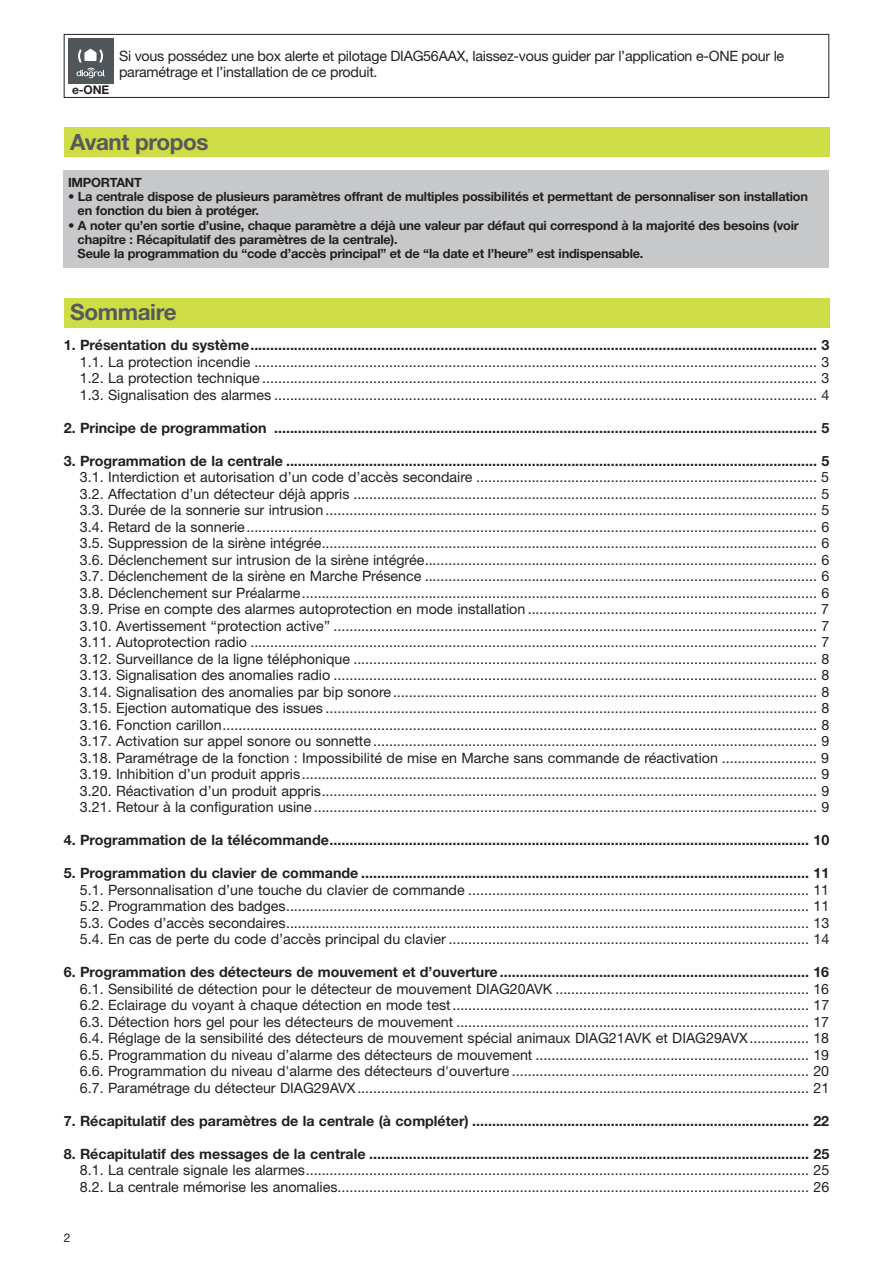
<style>
.page{position:relative;width:893px;height:1263px;background:#fff}
.page>*{position:absolute;margin:0;border:0;box-sizing:border-box;transform-origin:0 0}
.t1{font:700 22.5px "+JTPNEE Helvetica Neue LT Com";letter-spacing:-.015em;color:#58595b}
.t2{font:14.25px/16.5px "+DLZKZP Helvetica Neue LT Com";color:#231f20;text-align:justify}
.t3{font:700 14.25px "+JTPNEE Helvetica Neue LT Com";color:#231f20}
.t4{font:700 12.75px/14.2px "+JTPNEE Helvetica Neue LT Com";letter-spacing:-.015em;color:#231f20}
.t5{font:700 12px "+JTPNEE Helvetica Neue LT Com";color:#231f20}
.t6{font:12px "+DLZKZP Helvetica Neue LT Com";color:#231f20}
</style>
<div class="page">
<div style="left:64px;top:128px;width:765px;height:29px;background:#cedd45"></div>
<div style="left:64px;top:298px;width:765px;height:29px;background:#cedd45"></div>
<div style="left:64px;top:170px;width:765px;height:98px;background:#c7c8ca"></div>
<div style="left:64px;top:34px;width:765px;height:64px;border:1px solid #231f20"></div>
<div style="left:68px;top:38px;width:45px;height:45px;background:#51565a"></div>
<svg style="left:76px;top:48px;width:29px;height:30px"></svg>
<p class="t5" style="left:72px;top:85px;width:38px">e-ONE</p>
<p class="t2" style="left:119px;top:47px;width:667px">Si vous possédez une box alerte et pilotage DIAG56AAX, laissez-vous guider par l’application e-ONE pour le paramétrage et l’installation de ce produit.</p>
<h1 class="t1" style="left:70px;top:133px;width:140px">Avant propos</h1>
<p class="t4" style="left:68px;top:176px;width:75px">IMPORTANT</p>
<p class="t4" style="left:78px;top:191px;width:732px;text-indent:-10px">• La centrale dispose de plusieurs paramètres offrant de multiples possibilités et permettant de personnaliser son installation en fonction du bien à protéger.</p>
<p class="t4" style="left:78px;top:219px;width:723px;text-indent:-10px">• A noter qu’en sortie d’usine, chaque paramètre a déjà une valeur par défaut qui correspond à la majorité des besoins (voir chapitre : Récapitulatif des paramètres de la centrale).<br>Seule la programmation du “code d’accès principal” et de “la date et l’heure” est indispensable.</p>
<h1 class="t1" style="left:70px;top:303px;width:108px">Sommaire</h1>
<p class="t3" style="left:64px;top:340px;width:767px">1. Présentation du système............................................................................................................................................... 3</p>
<p class="t2" style="left:80px;top:354px;width:751px">1.1. La protection incendie .............................................................................................................................................. 3<br>1.2. La protection technique ............................................................................................................................................ 3<br>1.3. Signalisation des alarmes ......................................................................................................................................... 4</p>
<p class="t3" style="left:64px;top:422px;width:767px">2. Principe de programmation ......................................................................................................................................... 5</p>
<p class="t3" style="left:64px;top:455px;width:767px">3. Programmation de la centrale ...................................................................................................................................... 5</p>
<p class="t2" style="left:80px;top:469px;width:751px">3.1. Interdiction et autorisation d’un code d’accès secondaire ...................................................................................... 5<br>3.2. Affectation d’un détecteur déjà appris ..................................................................................................................... 5<br>3.3. Durée de la sonnerie sur intrusion ............................................................................................................................ 5<br>3.4. Retard de la sonnerie................................................................................................................................................ 6<br>3.5. Suppression de la sirène intégrée............................................................................................................................. 6<br>3.6. Déclenchement sur intrusion de la sirène intégrée................................................................................................... 6<br>3.7. Déclenchement de la sirène en Marche Présence ................................................................................................... 6<br>3.8. Déclenchement sur Préalarme.................................................................................................................................. 6<br>3.9. Prise en compte des alarmes autoprotection en mode installation ......................................................................... 7<br>3.10. Avertissement ‘‘protection active’’ .......................................................................................................................... 7<br>3.11. Autoprotection radio ............................................................................................................................................... 7<br>3.12. Surveillance de la ligne téléphonique ..................................................................................................................... 8<br>3.13. Signalisation des anomalies radio .......................................................................................................................... 8<br>3.14. Signalisation des anomalies par bip sonore........................................................................................................... 8<br>3.15. Ejection automatique des issues ............................................................................................................................ 8<br>3.16. Fonction carillon...................................................................................................................................................... 8<br>3.17. Activation sur appel sonore ou sonnette ................................................................................................................ 9<br>3.18. Paramétrage de la fonction : Impossibilité de mise en Marche sans commande de réactivation ........................ 9<br>3.19. Inhibition d’un produit appris.................................................................................................................................. 9<br>3.20. Réactivation d’un produit appris............................................................................................................................. 9<br>3.21. Retour à la configuration usine............................................................................................................................... 9</p>
<p class="t3" style="left:64px;top:835px;width:767px">4. Programmation de la télécommande......................................................................................................................... 10</p>
<p class="t3" style="left:64px;top:868px;width:767px">5. Programmation du clavier de commande ................................................................................................................. 11</p>
<p class="t2" style="left:80px;top:882px;width:751px">5.1. Personnalisation d’une touche du clavier de commande ...................................................................................... 11<br>5.2. Programmation des badges.................................................................................................................................... 11<br>5.3. Codes d’accès secondaires.................................................................................................................................... 13<br>5.4. En cas de perte du code d’accès principal du clavier ........................................................................................... 14</p>
<p class="t3" style="left:64px;top:967px;width:767px">6. Programmation des détecteurs de mouvement et d’ouverture .............................................................................. 16</p>
<p class="t2" style="left:80px;top:981px;width:751px">6.1. Sensibilité de détection pour le détecteur de mouvement DIAG20AVK ................................................................ 16<br>6.2. Eclairage du voyant à chaque détection en mode test.......................................................................................... 17<br>6.3. Détection hors gel pour les détecteurs de mouvement ......................................................................................... 17<br>6.4. Réglage de la sensibilité des détecteurs de mouvement spécial animaux DIAG21AVK et DIAG29AVX............... 18<br>6.5. Programmation du niveau d’alarme des détecteurs de mouvement ..................................................................... 19<br>6.6. Programmation du niveau d'alarme des détecteurs d'ouverture ........................................................................... 20<br>6.7. Paramétrage du détecteur DIAG29AVX.................................................................................................................. 21</p>
<p class="t3" style="left:64px;top:1115px;width:767px">7. Récapitulatif des paramètres de la centrale (à compléter) ..................................................................................... 22</p>
<p class="t3" style="left:64px;top:1148px;width:767px">8. Récapitulatif des messages de la centrale ............................................................................................................... 25</p>
<p class="t2" style="left:80px;top:1162px;width:751px">8.1. La centrale signale les alarmes............................................................................................................................... 25<br>8.2. La centrale mémorise les anomalies....................................................................................................................... 26</p>
<p class="t6" style="left:64px;top:1231px;width:8px">2</p>
</div>
